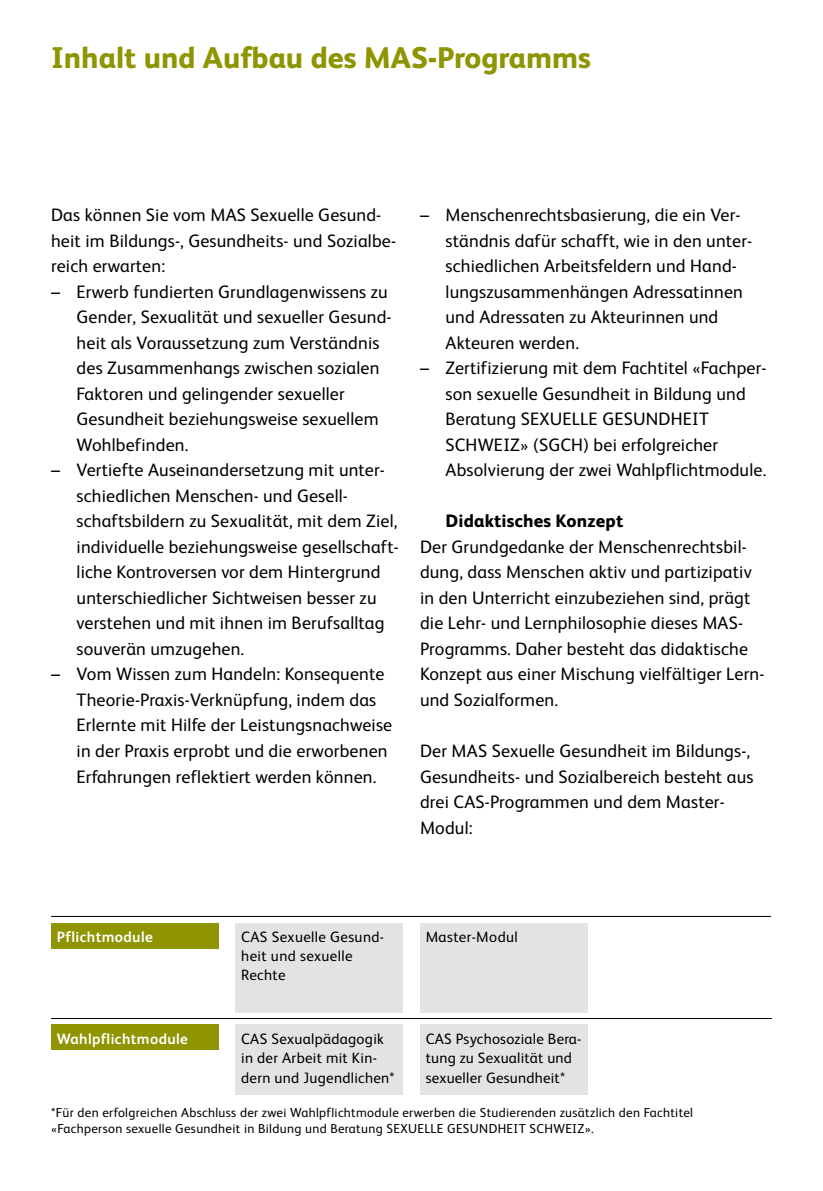
<style>
.page{position:relative;width:823px;height:1191px;background:#fff}
.page>*{position:absolute;margin:0;border:0;box-sizing:border-box;transform-origin:0 0}
.t1{font:800 30px "FS Albert";color:#8e9500}
.t2{font:18px/25.6px "FS Albert";letter-spacing:.01em;color:#000}
.t3{font:800 18px "FS Albert";letter-spacing:.01em;color:#000}
.t4{font:15px/19.2px "FS Albert";letter-spacing:.02em;color:#000}
.t5{font:700 15px "FS Albert";letter-spacing:.025em;color:#fff}
.t6{font:13px/16px "FS Albert";letter-spacing:.025em;color:#000}
</style>
<div class="page">
<div style="left:51px;top:922px;width:167px;height:26px;background:#8e9500"></div>
<div style="left:51px;top:1024px;width:167px;height:26px;background:#8e9500"></div>
<div style="left:235px;top:922px;width:168px;height:90px;background:#e3e3e3"></div>
<div style="left:235px;top:1024px;width:167px;height:70px;background:#e3e3e3"></div>
<div style="left:420px;top:1024px;width:167px;height:70px;background:#e3e3e3"></div>
<div style="left:420px;top:922px;width:167px;height:90px;background:#e3e3e3"></div>
<hr style="left:51px;top:1018px;width:720px;height:1px;background:#000">
<hr style="left:51px;top:916px;width:719px;height:1px;background:#000">
<h1 class="t1" style="left:51px;top:36px;width:541px">Inhalt und Aufbau des MAS-Programms</h1>
<p class="t2" style="left:51px;top:201px;width:346px">Das können Sie vom MAS Sexuelle Gesund&shy;heit im Bildungs-, Gesundheits- und Sozialbe&shy;reich erwarten:</p>
<p class="t2" style="left:77px;top:278px;width:316px;text-indent:-26px">– Erwerb fundierten Grundlagenwissens zu Gender, Sexualität und sexueller Gesund&shy;heit als Voraussetzung zum Verständnis des Zusammenhangs zwischen sozialen Faktoren und gelingender sexueller Gesundheit beziehungsweise sexuellem Wohlbefinden.</p>
<p class="t2" style="left:77px;top:456px;width:323px;text-indent:-26px">– Vertiefte Auseinandersetzung mit unter&shy;schiedlichen Menschen- und Gesell&shy;schaftsbildern zu Sexualität, mit dem Ziel, individuelle beziehungsweise gesellschaft&shy;liche Kontroversen vor dem Hintergrund unterschiedlicher Sichtweisen besser zu verstehen und mit ihnen im Berufsalltag souverän umzugehen.</p>
<p class="t2" style="left:77px;top:660px;width:317px;text-indent:-26px">– Vom Wissen zum Handeln: Konsequente Theorie-Praxis-Verknüpfung, indem das Erlernte mit Hilfe der Leistungsnachweise in der Praxis erprobt und die erworbenen Erfahrungen reflektiert werden können.</p>
<p class="t2" style="left:445px;top:201px;width:308px;text-indent:-26px">– Menschenrechtsbasierung, die ein Ver&shy;ständnis dafür schafft, wie in den unter&shy;schiedlichen Arbeitsfeldern und Hand&shy;lungszusammenhängen Adressatinnen und Adressaten zu Akteurinnen und Akteuren werden.</p>
<p class="t2" style="left:445px;top:354px;width:322px;text-indent:-26px">– Zertifizierung mit dem Fachtitel «Fachper&shy;son sexuelle Gesundheit in Bildung und Beratung SEXUELLE GESUNDHEIT SCHWEIZ» (SGCH) bei erfolgreicher Absolvierung der zwei Wahlpflichtmodule.</p>
<p class="t3" style="left:445px;top:508px;width:179px">Didaktisches Konzept</p>
<p class="t2" style="left:420px;top:533px;width:346px">Der Grundgedanke der Menschenrechtsbil&shy;dung, dass Menschen aktiv und partizipativ in den Unterricht einzubeziehen sind, prägt die Lehr- und Lernphilosophie dieses MAS-Programms. Daher besteht das didaktische Konzept aus einer Mischung vielfältiger Lern&shy;und Sozialformen.</p>
<p class="t2" style="left:420px;top:737px;width:335px">Der MAS Sexuelle Gesundheit im Bildungs-,<br>Gesundheits- und Sozialbereich besteht aus drei CAS-Programmen und dem Master-<br>Modul:</p>
<p class="t5" style="left:57px;top:926px;width:97px">Pflichtmodule</p>
<p class="t4" style="left:241px;top:926px;width:144px">CAS Sexuelle Gesund&shy;heit und sexuelle<br>Rechte</p>
<p class="t4" style="left:425px;top:926px;width:93px">Master-Modul</p>
<p class="t5" style="left:57px;top:1029px;width:133px">Wahlpflichtmodule</p>
<p class="t4" style="left:241px;top:1028px;width:155px">CAS Sexualpädagogik in der Arbeit mit Kin&shy;dern und Jugendlichen*</p>
<p class="t4" style="left:425px;top:1028px;width:157px">CAS Psychosoziale Bera&shy;tung zu Sexualität und sexueller Gesundheit*</p>
<p class="t6" style="left:51px;top:1104px;width:643px">*Für den erfolgreichen Abschluss der zwei Wahlpflichtmodule erwerben die Studierenden zusätzlich den Fachtitel «Fachperson sexuelle Gesundheit in Bildung und Beratung SEXUELLE GESUNDHEIT SCHWEIZ».</p>
</div>
